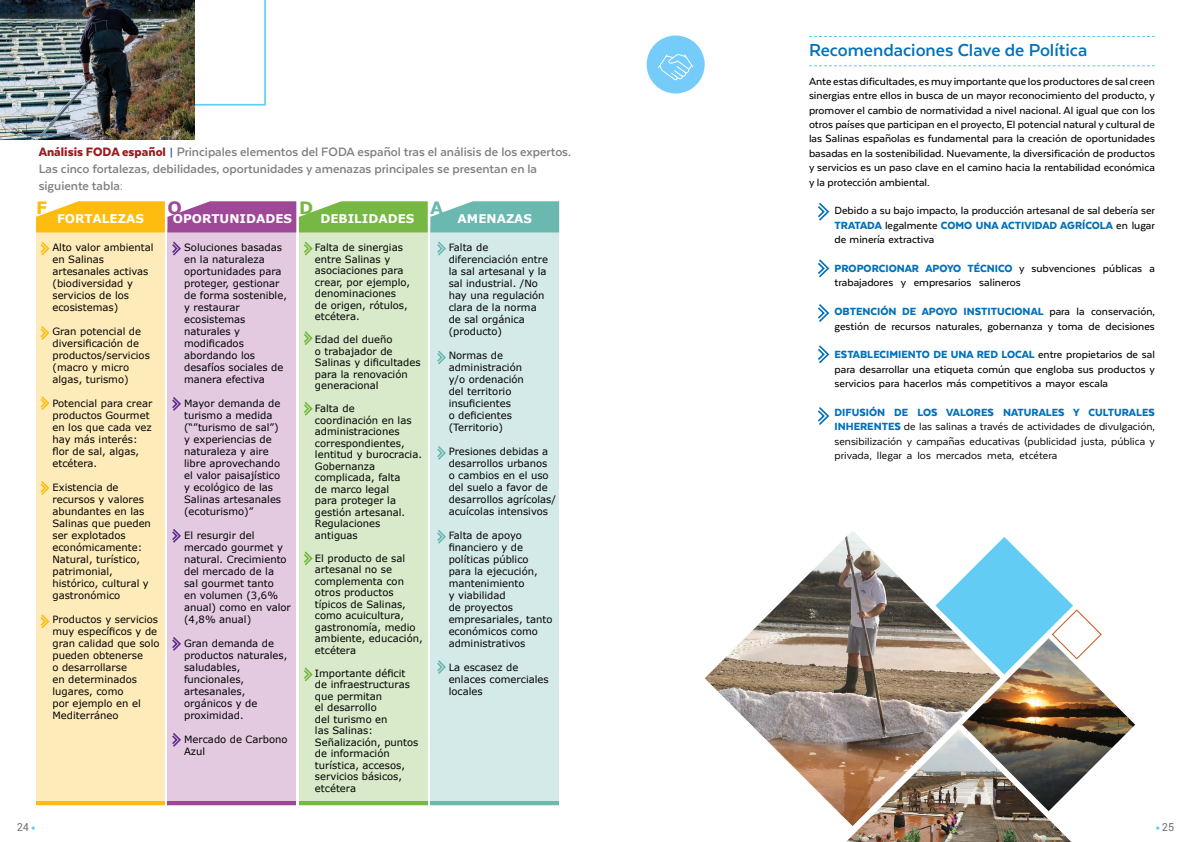
<style>
.page{position:relative;width:1191px;height:842px;background:#fff}
.page>*{position:absolute;margin:0;border:0;box-sizing:border-box;transform-origin:0 0}
.t1{font:700 20px "Texta";color:#0071bb}
.t2{font:700 17px "Verdana";color:#febc11}
.t3{font:700 17px "Verdana";color:#9e4998}
.t4{font:700 17px "Verdana";color:#77b743}
.t5{font:700 17px "Verdana";color:#6bb8b0}
.t6{font:700 14px/16.8px "Texta";color:#7e8083}
.t7{font:500 12px/14.4px "Texta";color:#000;text-align:justify}
.t8{font:12px/14.4px "Texta";color:#000;text-align:justify}
.t9{font:700 12px "Verdana";color:#fff}
.t10{font:11px "Roboto";color:#767276}
.t11{font:10px/12px "Verdana";color:#000}
.s1{font-weight:900;color:#9b1c1f}
.s2{font-size:12px;color:#21549e}
.s3{font-weight:900;color:#0071bb}
</style>
<div class="page">
<svg style="left:31px;top:826px;width:4px;height:4px"></svg>
<svg style="left:195px;top:0;width:71px;height:106px"></svg>
<div style="left:36px;top:229px;width:129px;height:576px;background:#feebba"></div>
<div style="left:167px;top:229px;width:129px;height:576px;background:#e3cae1"></div>
<div style="left:299px;top:229px;width:129px;height:576px;background:#d8eac9"></div>
<div style="left:430px;top:229px;width:129px;height:576px;background:#d4eae8"></div>
<svg style="left:36px;top:201px;width:523px;height:31px;background:#a9a777"></svg>
<hr style="left:36px;top:801px;width:129px;height:4px;background:#febc11">
<hr style="left:167px;top:801px;width:129px;height:4px;background:#9e4998">
<hr style="left:299px;top:801px;width:129px;height:4px;background:#77b743">
<hr style="left:430px;top:801px;width:129px;height:4px;background:#6bb8b0">
<svg style="left:40px;top:241px;width:10px;height:15px"></svg>
<svg style="left:40px;top:326px;width:10px;height:14px"></svg>
<svg style="left:40px;top:396px;width:10px;height:14px"></svg>
<svg style="left:40px;top:481px;width:10px;height:14px"></svg>
<svg style="left:40px;top:614px;width:10px;height:15px"></svg>
<svg style="left:172px;top:241px;width:9px;height:15px"></svg>
<svg style="left:172px;top:397px;width:9px;height:14px"></svg>
<svg style="left:172px;top:529px;width:9px;height:14px"></svg>
<svg style="left:172px;top:637px;width:9px;height:14px"></svg>
<svg style="left:172px;top:733px;width:9px;height:14px"></svg>
<svg style="left:304px;top:241px;width:9px;height:15px"></svg>
<svg style="left:304px;top:331px;width:9px;height:14px"></svg>
<svg style="left:304px;top:402px;width:9px;height:14px"></svg>
<svg style="left:304px;top:551px;width:9px;height:15px"></svg>
<svg style="left:304px;top:667px;width:9px;height:15px"></svg>
<svg style="left:437px;top:241px;width:9px;height:15px"></svg>
<svg style="left:437px;top:350px;width:9px;height:15px"></svg>
<svg style="left:437px;top:446px;width:9px;height:14px"></svg>
<svg style="left:437px;top:530px;width:9px;height:14px"></svg>
<svg style="left:437px;top:660px;width:9px;height:14px"></svg>
<svg style="left:818px;top:202px;width:12px;height:19px"></svg>
<svg style="left:818px;top:259px;width:12px;height:19px"></svg>
<svg style="left:818px;top:304px;width:12px;height:18px"></svg>
<svg style="left:818px;top:345px;width:12px;height:19px"></svg>
<svg style="left:818px;top:407px;width:12px;height:18px"></svg>
<svg style="left:809px;top:65px;width:346px;height:1px"></svg>
<svg style="left:809px;top:36px;width:346px;height:1px"></svg>
<img style="left:704px;top:531px;width:258px;height:289px">
<img style="left:846px;top:729px;width:225px;height:113px">
<img style="left:962px;top:674px;width:173px;height:137px">
<svg style="left:935px;top:537px;width:167px;height:137px"></svg>
<img style="left:0;top:0;width:195px;height:139px">
<div style="left:646px;top:35px;width:58px;height:58px;background:#75ccfa;border-radius:50%"></div>
<svg style="left:658px;top:54px;width:35px;height:26px"></svg>
<h3 class="t6" style="left:39px;top:143px;width:534px"><span class="s1">Análisis FODA español</span> <span class="s2">|</span> Principales elementos del FODA español tras el análisis de los expertos.<br>Las cinco fortalezas, debilidades, oportunidades y amenazas principales se presentan en la siguiente tabla:</h3>
<h2 class="t2" style="left:36px;top:196px;width:13px">F</h2>
<p class="t9" style="left:57px;top:211px;width:88px">FORTALEZAS</p>
<h2 class="t3" style="left:167px;top:196px;width:16px">O</h2>
<p class="t9" style="left:173px;top:211px;width:121px">OPORTUNIDADES</p>
<h2 class="t4" style="left:299px;top:196px;width:16px">D</h2>
<h2 class="t5" style="left:430px;top:196px;width:15px">A</h2>
<p class="t9" style="left:320px;top:211px;width:95px">DEBILIDADES</p>
<p class="t9" style="left:457px;top:211px;width:76px">AMENAZAS</p>
<p class="t11" style="left:52px;top:242px;width:103px">Alto valor ambiental en Salinas artesanales activas (biodiversidad y servicios de los ecosistemas)</p>
<p class="t11" style="left:52px;top:326px;width:99px">Gran potencial de diversificación de productos/servicios (macro y micro algas, turismo)</p>
<p class="t11" style="left:52px;top:398px;width:101px">Potencial para crear productos Gourmet en los que cada vez hay más interés: flor de sal, algas, etcétera.</p>
<p class="t11" style="left:52px;top:482px;width:100px">Existencia de recursos y valores abundantes en las<br>Salinas que pueden ser explotados económicamente:<br>Natural, turístico, patrimonial, histórico, cultural y gastronómico</p>
<p class="t11" style="left:52px;top:614px;width:109px">Productos y servicios muy específicos y de gran calidad que solo pueden obtenerse<br>o desarrollarse<br>en determinados lugares, como<br>por ejemplo en el<br>Mediterráneo</p>
<p class="t11" style="left:184px;top:242px;width:104px">Soluciones basadas en la naturaleza oportunidades para proteger, gestionar de forma sostenible, y restaurar ecosistemas naturales y modificados abordando los desafíos sociales de manera efectiva</p>
<p class="t11" style="left:184px;top:398px;width:99px">Mayor demanda de turismo a medida (“”turismo de sal”) y experiencias de naturaleza y aire libre aprovechando el valor paisajístico y ecológico de las<br>Salinas artesanales (ecoturismo)”</p>
<p class="t11" style="left:184px;top:530px;width:108px">El resurgir del mercado gourmet y natural. Crecimiento del mercado de la<br>sal gourmet tanto<br>en volumen (3,6% anual) como en valor (4,8% anual)</p>
<p class="t11" style="left:184px;top:638px;width:105px">Gran demanda de productos naturales, saludables, funcionales, artesanales, orgánicos y de proximidad.</p>
<p class="t11" style="left:184px;top:734px;width:105px">Mercado de Carbono<br>Azul</p>
<p class="t11" style="left:315px;top:242px;width:97px;line-height:11.5px">Falta de sinergias entre Salinas y asociaciones para crear, por ejemplo, denominaciones de origen, rótulos, etcétera.</p>
<p class="t11" style="left:315px;top:334px;width:107px;line-height:11.5px">Edad del dueño<br>o trabajador de<br>Salinas y dificultades para la renovación generacional</p>
<p class="t11" style="left:315px;top:403px;width:108px;line-height:11.5px">Falta de<br>coordinación en las administraciones correspondientes, lentitud y burocracia.<br>Gobernanza complicada, falta<br>de marco legal<br>para proteger la gestión artesanal.<br>Regulaciones antiguas</p>
<p class="t11" style="left:315px;top:553px;width:109px;line-height:11.5px">El producto de sal artesanal no se complementa con otros productos típicos de Salinas, como acuicultura, gastronomía, medio ambiente, educación, etcétera</p>
<p class="t11" style="left:315px;top:668px;width:105px;line-height:11.5px">Importante déficit de infraestructuras que permitan<br>el desarrollo<br>del turismo en<br>las Salinas:<br>Señalización, puntos de información turística, accesos, servicios básicos, etcétera</p>
<p class="t11" style="left:449px;top:242px;width:101px">Falta de diferenciación entre la sal artesanal y la sal industrial. /No hay una regulación clara de la norma de sal orgánica (producto)</p>
<p class="t11" style="left:449px;top:350px;width:77px">Normas de administración y/o ordenación del territorio insuficientes<br>o deficientes (Territorio)</p>
<p class="t11" style="left:449px;top:446px;width:109px">Presiones debidas a desarrollos urbanos<br>o cambios en el uso del suelo a favor de desarrollos agrícolas/ acuícolas intensivos</p>
<p class="t11" style="left:449px;top:530px;width:105px">Falta de apoyo financiero y de políticas público para la ejecución, mantenimiento<br>y viabilidad<br>de proyectos empresariales, tanto económicos como administrativos</p>
<p class="t11" style="left:449px;top:662px;width:102px">La escasez de enlaces comerciales locales</p>
<h1 class="t1" style="left:809px;top:40px;width:280px">Recomendaciones Clave de Política</h1>
<p class="t7" style="left:809px;top:74px;width:347px">Ante estas dificultades, es muy importante que los productores de sal creen sinergias entre ellos in busca de un mayor reconocimiento del producto, y promover el cambio de normatividad a nivel nacional. Al igual que con los otros países que participan en el proyecto, El potencial natural y cultural de las Salinas españolas es fundamental para la creación de oportunidades basadas en la sostenibilidad. Nuevamente, la diversificación de productos y servicios es un paso clave en el camino hacia la rentabilidad económica y la protección ambiental.</p>
<p class="t7" style="left:834px;top:203px;width:322px">Debido a su bajo impacto, la producción artesanal de sal debería ser <span class="s3">TRATADA</span> legalmente <span class="s3">COMO UNA ACTIVIDAD AGRÍCOLA</span> en lugar de minería extractiva</p>
<p class="t7" style="left:834px;top:261px;width:322px"><span class="s3">PROPORCIONAR APOYO TÉCNICO</span> y subvenciones públicas a trabajadores y empresarios salineros</p>
<p class="t7" style="left:834px;top:304px;width:322px"><span class="s3">OBTENCIÓN DE APOYO INSTITUCIONAL</span> para la conservación, gestión de recursos naturales, gobernanza y toma de decisiones</p>
<p class="t7" style="left:834px;top:347px;width:322px"><span class="s3">ESTABLECIMIENTO DE UNA RED LOCAL</span> entre propietarios de sal para desarrollar una etiqueta común que engloba sus productos y servicios para hacerlos más competitivos a mayor escala</p>
<p class="t8" style="left:834px;top:405px;width:322px"><span class="s3">DIFUSIÓN DE LOS VALORES NATURALES Y CULTURALES INHERENTES</span> de las salinas a través de actividades de divulgación, sensibilización y campañas educativas (publicidad justa, pública y privada, llegar a los mercados meta, etcétera</p>
<p class="t10" style="left:17px;top:819px;width:14px">24</p>
<p class="t10" style="left:1161px;top:819px;width:14px">25</p>
</div>
